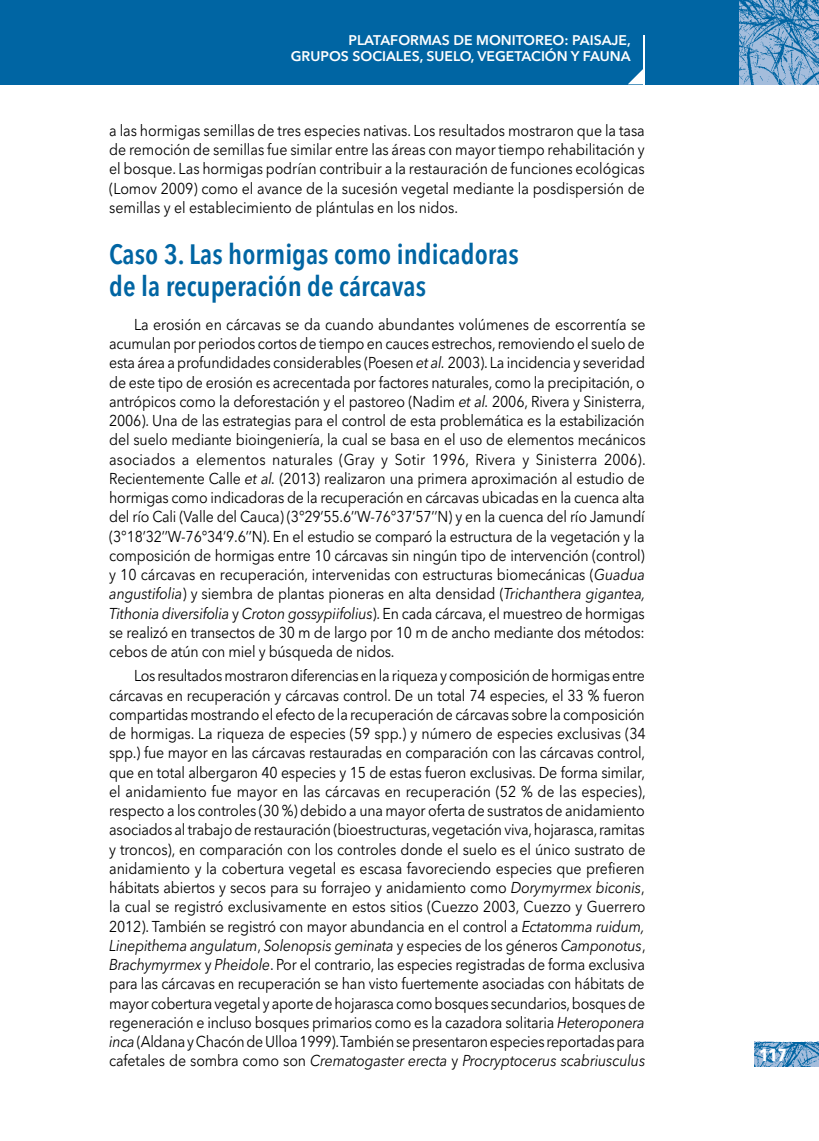
<style>
.page{position:relative;width:819px;height:1141px;background:#fff}
.page>*{position:absolute;margin:0;border:0;box-sizing:border-box;transform-origin:0 0}
.t1{font:600 condensed 28px/31.5px "Avenir Next LT Pro";color:#0065a3}
.t2{font:700 condensed 17.5px "Avenir Next LT Pro";color:#fff}
.t3{font:15.75px/19.2px "Avenir Next LT Pro";letter-spacing:-.015em;color:#000;text-align:justify;scale:.9 1}
.t4{font:600 14px/15.8px "Avenir Next LT Pro";color:#fff;text-align:right}
.s1{font-style:italic}
</style>
<div class="page">
<img style="left:754px;top:1042px;width:65px;height:25px">
<div style="left:0;top:0;width:739px;height:84px;background:#0065a3"></div>
<img style="left:739px;top:0;width:80px;height:84px">
<hr style="left:643px;top:35px;width:2px;height:49px;background:#fff">
<svg style="left:628px;top:69px;width:15px;height:15px"></svg>
<p class="t4" style="left:291px;top:32px;width:341px">PLATAFORMAS DE MONITOREO: PAISAJE,<br>GRUPOS SOCIALES, SUELO, VEGETACIÓN Y FAUNA</p>
<p class="t3" style="left:109px;top:121px;width:596px">a las hormigas semillas de tres especies nativas. Los resultados mostraron que la tasa de remoción de semillas fue similar entre las áreas con mayor tiempo rehabilitación y el bosque. Las hormigas podrían contribuir a la restauración de funciones ecológicas (Lomov 2009) como el avance de la sucesión vegetal mediante la posdispersión de semillas y el establecimiento de plántulas en los nidos.</p>
<h1 class="t1" style="left:109px;top:239px;width:411px">Caso 3. Las hormigas como indicadoras de la recuperación de cárcavas</h1>
<p class="t3" style="left:109px;top:315px;width:597px;text-indent:25px">La erosión en cárcavas se da cuando abundantes volúmenes de escorrentía se acumulan por periodos cortos de tiempo en cauces estrechos, removiendo el suelo de esta área a profundidades considerables (Poesen <span class="s1">et al.</span> 2003). La incidencia y severidad de este tipo de erosión es acrecentada por factores naturales, como la precipitación, o antrópicos como la deforestación y el pastoreo (Nadim <span class="s1">et al.</span> 2006, Rivera y Sinisterra, 2006). Una de las estrategias para el control de esta problemática es la estabilización del suelo mediante bioingeniería, la cual se basa en el uso de elementos mecánicos asociados a elementos naturales (Gray y Sotir 1996, Rivera y Sinisterra 2006).<br>Recientemente Calle <span class="s1">et al.</span> (2013) realizaron una primera aproximación al estudio de hormigas como indicadoras de la recuperación en cárcavas ubicadas en la cuenca alta del río Cali (Valle del Cauca) (3°29’55.6’’W-76°37’57’’N) y en la cuenca del río Jamundí (3°18’32’’W-76°34’9.6’’N). En el estudio se comparó la estructura de la vegetación y la composición de hormigas entre 10 cárcavas sin ningún tipo de intervención (control) y 10 cárcavas en recuperación, intervenidas con estructuras biomecánicas (<span class="s1">Guadua angustifolia</span>) y siembra de plantas pioneras en alta densidad (<span class="s1">Trichanthera gigantea, Tithonia diversifolia</span> y <span class="s1">Croton gossypiifolius</span>). En cada cárcava, el muestreo de hormigas se realizó en transectos de 30 m de largo por 10 m de ancho mediante dos métodos: cebos de atún con miel y búsqueda de nidos.</p>
<p class="t3" style="left:109px;top:666px;width:597px;text-indent:25px">Los resultados mostraron diferencias en la riqueza y composición de hormigas entre cárcavas en recuperación y cárcavas control. De un total 74 especies, el 33 % fueron compartidas mostrando el efecto de la recuperación de cárcavas sobre la composición de hormigas. La riqueza de especies (59 spp.) y número de especies exclusivas (34 spp.) fue mayor en las cárcavas restauradas en comparación con las cárcavas control, que en total albergaron 40 especies y 15 de estas fueron exclusivas. De forma similar, el anidamiento fue mayor en las cárcavas en recuperación (52 % de las especies), respecto a los controles (30 %) debido a una mayor oferta de sustratos de anidamiento asociados al trabajo de restauración (bioestructuras, vegetación viva, hojarasca, ramitas y troncos), en comparación con los controles donde el suelo es el único sustrato de anidamiento y la cobertura vegetal es escasa favoreciendo especies que prefieren hábitats abiertos y secos para su forrajeo y anidamiento como <span class="s1">Dorymyrmex biconis</span>, la cual se registró exclusivamente en estos sitios (Cuezzo 2003, Cuezzo y Guerrero 2012). También se registró con mayor abundancia en el control a <span class="s1">Ectatomma ruidum, Linepithema angulatum</span>, <span class="s1">Solenopsis geminata</span> y especies de los géneros <span class="s1">Camponotus</span>, <span class="s1">Brachymyrmex</span> y <span class="s1">Pheidole</span>. Por el contrario, las especies registradas de forma exclusiva para las cárcavas en recuperación se han visto fuertemente asociadas con hábitats de mayor cobertura vegetal y aporte de hojarasca como bosques secundarios, bosques de regeneración e incluso bosques primarios como es la cazadora solitaria <span class="s1">Heteroponera inca</span> (Aldana y Chacón de Ulloa 1999). También se presentaron especies reportadas para cafetales de sombra como son <span class="s1">Crematogaster erecta</span> y <span class="s1">Procryptocerus scabriusculus</span></p>
<p class="t2" style="left:759px;top:1044px;width:29px">117</p>
</div>
